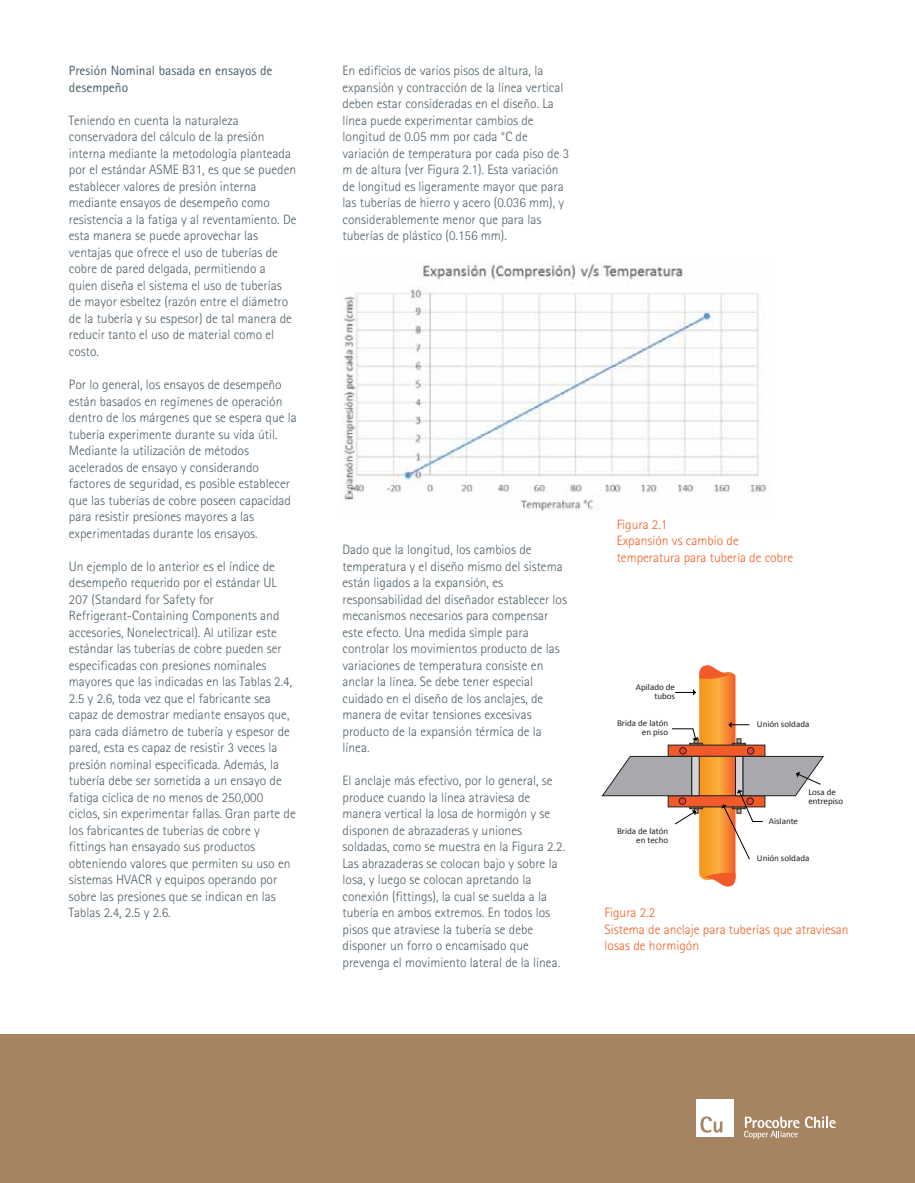
<style>
.page{position:relative;width:915px;height:1183px;background:#fff}
.page>*{position:absolute;margin:0;border:0;box-sizing:border-box;transform-origin:0 0}
.t1{font:300 13.5px/16.5px "Rotis Sans Serif";color:#4d5d67}
.t2{font:300 13.5px/16.5px "Rotis Sans Serif";color:#f15d22}
.t3{font:13.5px/16.5px "Rotis Sans Serif";color:#4d5d67}
.t4{font:9px/9px "Calibri";color:#231f20;text-align:right}
</style>
<div class="page">
<div style="left:0;top:1034px;width:914px;height:148px;background:#a68462"></div>
<svg style="left:744px;top:1116px;width:91px;height:22px"></svg>
<div style="left:696px;top:1098px;width:38px;height:38px;background:#fff"></div>
<svg style="left:700px;top:1116px;width:22px;height:16px"></svg>
<img style="left:341px;top:261px;width:425px;height:250px">
<svg style="left:601px;top:665px;width:223px;height:221px"></svg>
<p class="t3" style="left:69px;top:62px;width:205px">Presión Nominal basada en ensayos de desempeño</p>
<p class="t1" style="left:69px;top:112px;width:229px">Teniendo en cuenta la naturaleza conservadora del cálculo de la presión interna mediante la metodología planteada por el estándar ASME B31, es que se pueden establecer valores de presión interna mediante ensayos de desempeño como resistencia a la fatiga y al reventamiento. De esta manera se puede aprovechar las ventajas que ofrece el uso de tuberías de cobre de pared delgada, permitiendo a quien diseña el sistema el uso de tuberías de mayor esbeltez (razón entre el diámetro de la tubería y su espesor) de tal manera de reducir tanto el uso de material como el costo.</p>
<p class="t1" style="left:69px;top:376px;width:229px">Por lo general, los ensayos de desempeño están basados en regímenes de operación dentro de los márgenes que se espera que la tubería experimente durante su vida útil.<br>Mediante la utilización de métodos acelerados de ensayo y considerando factores de seguridad, es posible establecer que las tuberías de cobre poseen capacidad para resistir presiones mayores a las experimentadas durante los ensayos.</p>
<p class="t1" style="left:69px;top:557px;width:228px">Un ejemplo de lo anterior es el índice de desempeño requerido por el estándar UL 207 (Standard for Safety for Refrigerant-Containing Components and accesories, Nonelectrical). Al utilizar este estándar las tuberías de cobre pueden ser especificadas con presiones nominales mayores que las indicadas en las Tablas 2.4, 2.5 y 2.6, toda vez que el fabricante sea capaz de demostrar mediante ensayos que, para cada diámetro de tubería y espesor de pared, esta es capaz de resistir 3 veces la presión nominal especificada. Además, la tubería debe ser sometida a un ensayo de fatiga cíclica de no menos de 250,000 ciclos, sin experimentar fallas. Gran parte de los fabricantes de tuberías de cobre y fittings han ensayado sus productos obteniendo valores que permiten su uso en sistemas HVACR y equipos operando por sobre las presiones que se indican en las Tablas 2.4, 2.5 y 2.6.</p>
<p class="t1" style="left:342px;top:62px;width:228px">En edificios de varios pisos de altura, la expansión y contracción de la línea vertical deben estar consideradas en el diseño. La línea puede experimentar cambios de longitud de 0.05 mm por cada °C de variación de temperatura por cada piso de 3 m de altura (ver Figura 2.1). Esta variación de longitud es ligeramente mayor que para las tuberías de hierro y acero (0.036 mm), y considerablemente menor que para las tuberías de plástico (0.156 mm).</p>
<p class="t1" style="left:342px;top:541px;width:226px">Dado que la longitud, los cambios de temperatura y el diseño mismo del sistema están ligados a la expansión, es responsabilidad del diseñador establecer los mecanismos necesarios para compensar este efecto. Una medida simple para controlar los movimientos producto de las variaciones de temperatura consiste en anclar la línea. Se debe tener especial cuidado en el diseño de los anclajes, de manera de evitar tensiones excesivas producto de la expansión térmica de la línea.</p>
<p class="t1" style="left:342px;top:772px;width:224px">El anclaje más efectivo, por lo general, se produce cuando la línea atraviesa de manera vertical la losa de hormigón y se disponen de abrazaderas y uniones soldadas, como se muestra en la Figura 2.2.<br>Las abrazaderas se colocan bajo y sobre la losa, y luego se colocan apretando la conexión (fittings), la cual se suelda a la tubería en ambos extremos. En todos los pisos que atraviese la tubería se debe disponer un forro o encamisado que prevenga el movimiento lateral de la línea.</p>
<p class="t2" style="left:616px;top:515px;width:178px">Figura 2.1<br>Expansión vs cambio de temperatura para tubería de cobre</p>
<p class="t4" style="left:635px;top:682px;width:41px">Apilado de tubos</p>
<p class="t4" style="left:616px;top:718px;width:53px">Brida de latón en piso</p>
<p class="t4" style="left:616px;top:825px;width:53px">Brida de latón en techo</p>
<p class="t4" style="left:756px;top:718px;width:54px">Unión soldada</p>
<p class="t4" style="left:808px;top:787px;width:36px;text-align:left">Losa de entrepiso</p>
<p class="t4" style="left:768px;top:815px;width:31px">Aislante</p>
<p class="t4" style="left:756px;top:853px;width:54px">Unión soldada</p>
<p class="t2" style="left:604px;top:904px;width:245px">Figura 2.2<br>Sistema de anclaje para tuberías que atraviesan losas de hormigón</p>
</div>
